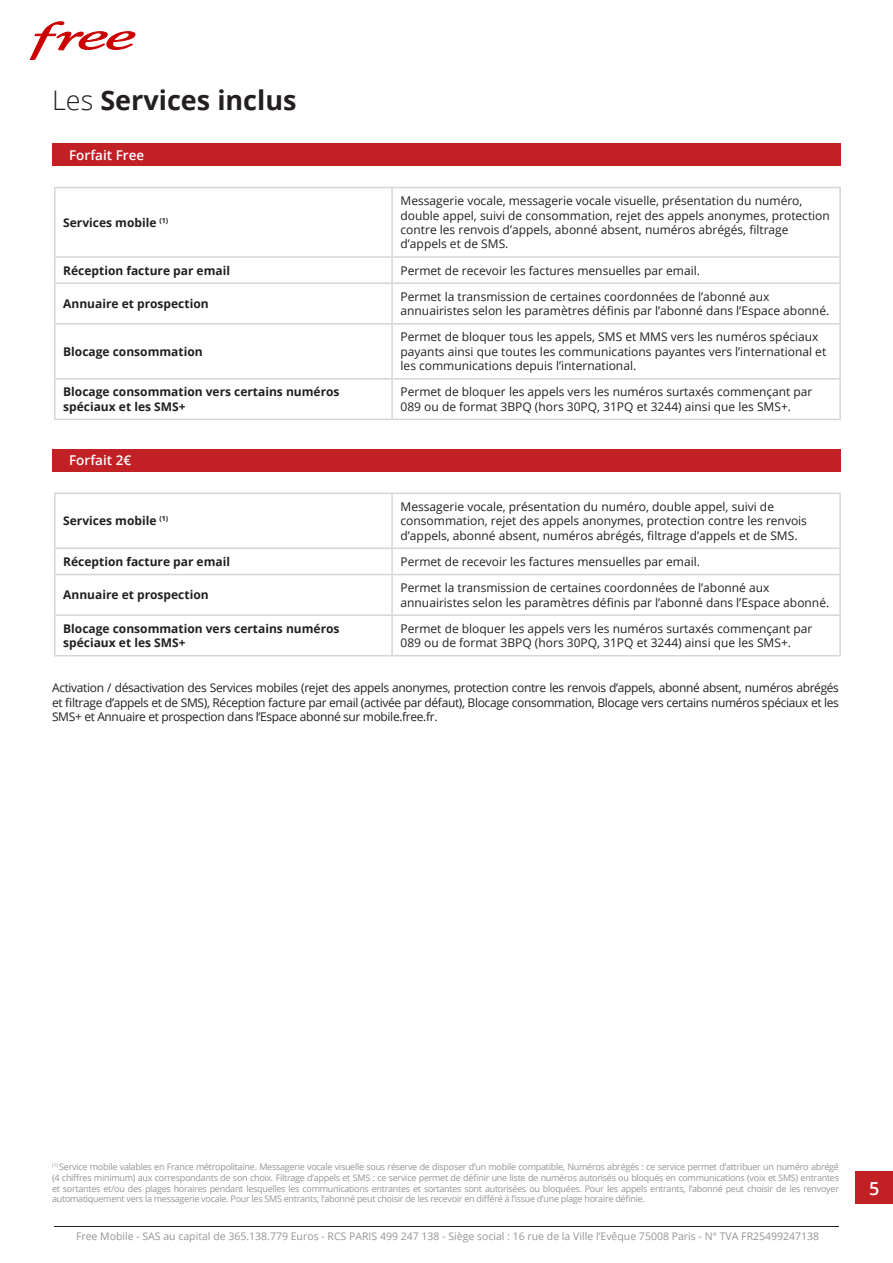
<style>
.page{position:relative;width:893px;height:1263px;background:#fff}
.page>*{position:absolute;margin:0;border:0;box-sizing:border-box;transform-origin:0 0}
.t1{font:700 27px "Open Sans";color:#231f20}
.t2{font:600 18px "Open Sans";color:#fff}
.t3{font:600 13.5px "Open Sans";color:#fff}
.t4{font:12px/14.4px "Open Sans";color:#231f20}
.t5{font:700 12px/14.4px "Open Sans";color:#231f20}
.t6{font:10.5px "Open Sans";color:#939598}
.t7{font:9px/10.8px "Open Sans";letter-spacing:-.03em;color:#939598;text-align:justify}
.s1{font-weight:300}
</style>
<div class="page">
<div style="left:856px;top:1171px;width:37px;height:33px;background:#c12025"></div>
<svg style="left:30px;top:21px;width:106px;height:39px"></svg>
<hr style="left:54px;top:1226px;width:785px;height:1px;background:#231f20">
<div style="left:52px;top:143px;width:789px;height:23px;background:#c12025"></div>
<div style="left:52px;top:449px;width:789px;height:22px;background:#c12025"></div>
<hr style="left:54px;top:187px;width:338px;height:1px;background:#d4d5d7">
<hr style="left:54px;top:188px;width:2px;height:68px;background:#d4d5d7">
<hr style="left:392px;top:187px;width:449px;height:1px;background:#d4d5d7">
<hr style="left:391px;top:188px;width:2px;height:68px;background:#d4d5d7">
<hr style="left:839px;top:188px;width:2px;height:68px;background:#d4d5d7">
<hr style="left:54px;top:256px;width:338px;height:2px;background:#d4d5d7">
<hr style="left:54px;top:258px;width:2px;height:24px;background:#d4d5d7">
<hr style="left:392px;top:256px;width:449px;height:2px;background:#d4d5d7">
<hr style="left:391px;top:258px;width:2px;height:24px;background:#d4d5d7">
<hr style="left:839px;top:258px;width:2px;height:24px;background:#d4d5d7">
<hr style="left:54px;top:282px;width:338px;height:2px;background:#d4d5d7">
<hr style="left:54px;top:284px;width:2px;height:39px;background:#d4d5d7">
<hr style="left:392px;top:282px;width:449px;height:2px;background:#d4d5d7">
<hr style="left:391px;top:284px;width:2px;height:39px;background:#d4d5d7">
<hr style="left:839px;top:284px;width:2px;height:39px;background:#d4d5d7">
<hr style="left:54px;top:323px;width:338px;height:1px;background:#d4d5d7">
<hr style="left:54px;top:324px;width:2px;height:54px;background:#d4d5d7">
<hr style="left:392px;top:323px;width:449px;height:1px;background:#d4d5d7">
<hr style="left:391px;top:324px;width:2px;height:54px;background:#d4d5d7">
<hr style="left:839px;top:324px;width:2px;height:54px;background:#d4d5d7">
<hr style="left:54px;top:378px;width:338px;height:1px;background:#d4d5d7">
<hr style="left:54px;top:379px;width:2px;height:40px;background:#d4d5d7">
<hr style="left:392px;top:378px;width:449px;height:1px;background:#d4d5d7">
<hr style="left:391px;top:379px;width:2px;height:40px;background:#d4d5d7">
<hr style="left:839px;top:379px;width:2px;height:40px;background:#d4d5d7">
<hr style="left:54px;top:419px;width:338px;height:1px;background:#d4d5d7">
<hr style="left:392px;top:419px;width:449px;height:1px;background:#d4d5d7">
<hr style="left:54px;top:493px;width:338px;height:1px;background:#d4d5d7">
<hr style="left:54px;top:494px;width:2px;height:54px;background:#d4d5d7">
<hr style="left:392px;top:493px;width:449px;height:1px;background:#d4d5d7">
<hr style="left:391px;top:494px;width:2px;height:54px;background:#d4d5d7">
<hr style="left:839px;top:494px;width:2px;height:54px;background:#d4d5d7">
<hr style="left:54px;top:548px;width:338px;height:1px;background:#d4d5d7">
<hr style="left:54px;top:549px;width:2px;height:25px;background:#d4d5d7">
<hr style="left:392px;top:548px;width:449px;height:1px;background:#d4d5d7">
<hr style="left:391px;top:549px;width:2px;height:25px;background:#d4d5d7">
<hr style="left:839px;top:549px;width:2px;height:25px;background:#d4d5d7">
<hr style="left:54px;top:574px;width:338px;height:1px;background:#d4d5d7">
<hr style="left:54px;top:575px;width:2px;height:39px;background:#d4d5d7">
<hr style="left:392px;top:574px;width:449px;height:1px;background:#d4d5d7">
<hr style="left:391px;top:575px;width:2px;height:39px;background:#d4d5d7">
<hr style="left:839px;top:575px;width:2px;height:39px;background:#d4d5d7">
<hr style="left:54px;top:614px;width:338px;height:2px;background:#d4d5d7">
<hr style="left:54px;top:616px;width:2px;height:39px;background:#d4d5d7">
<hr style="left:392px;top:614px;width:449px;height:2px;background:#d4d5d7">
<hr style="left:391px;top:616px;width:2px;height:39px;background:#d4d5d7">
<hr style="left:839px;top:616px;width:2px;height:39px;background:#d4d5d7">
<hr style="left:54px;top:655px;width:338px;height:1px;background:#d4d5d7">
<hr style="left:392px;top:655px;width:449px;height:1px;background:#d4d5d7">
<p class="t1" style="left:52px;top:82px;width:246px"><span class="s1">Les</span> Services inclus</p>
<p class="t3" style="left:69px;top:145px;width:77px">Forfait Free</p>
<p class="t5" style="left:63px;top:215px;width:107px">Services mobile <sup>(1)</sup></p>
<p class="t4" style="left:401px;top:193px;width:431px">Messagerie vocale, messagerie vocale visuelle, présentation du numéro, double appel, suivi de consommation, rejet des appels anonymes, protection contre les renvois d’appels, abonné absent, numéros abrégés, filtrage d’appels et de SMS.</p>
<p class="t5" style="left:63px;top:263px;width:168px">Réception facture par email</p>
<p class="t4" style="left:401px;top:263px;width:301px">Permet de recevoir les factures mensuelles par email.</p>
<p class="t5" style="left:63px;top:296px;width:147px">Annuaire et prospection</p>
<p class="t4" style="left:401px;top:289px;width:430px">Permet la transmission de certaines coordonnées de l’abonné aux annuairistes selon les paramètres définis par l’abonné dans l’Espace abonné.</p>
<p class="t5" style="left:63px;top:344px;width:141px">Blocage consommation</p>
<p class="t4" style="left:401px;top:330px;width:419px">Permet de bloquer tous les appels, SMS et MMS vers les numéros spéciaux</p>
<p class="t4" style="left:401px;top:344px;width:427px">payants ainsi que toutes les communications payantes vers l’international et les communications depuis l’international.</p>
<p class="t5" style="left:63px;top:385px;width:278px">Blocage consommation vers certains numéros</p>
<p class="t5" style="left:63px;top:399px;width:124px">spéciaux et les SMS+</p>
<p class="t3" style="left:69px;top:451px;width:64px">Forfait 2€</p>
<p class="t5" style="left:63px;top:514px;width:107px">Services mobile <sup>(1)</sup></p>
<p class="t4" style="left:401px;top:385px;width:413px">Permet de bloquer les appels vers les numéros surtaxés commençant par<br>089 ou de format 3BPQ (hors 30PQ, 31PQ et 3244) ainsi que les SMS+.</p>
<p class="t4" style="left:401px;top:499px;width:408px">Messagerie vocale, présentation du numéro, double appel, suivi de consommation, rejet des appels anonymes, protection contre les renvois d’appels, abonné absent, numéros abrégés, filtrage d’appels et de SMS.</p>
<p class="t5" style="left:63px;top:554px;width:168px">Réception facture par email</p>
<p class="t4" style="left:401px;top:554px;width:301px">Permet de recevoir les factures mensuelles par email.</p>
<p class="t5" style="left:63px;top:588px;width:147px">Annuaire et prospection</p>
<p class="t4" style="left:401px;top:580px;width:430px">Permet la transmission de certaines coordonnées de l’abonné aux annuairistes selon les paramètres définis par l’abonné dans l’Espace abonné.</p>
<p class="t5" style="left:63px;top:621px;width:278px">Blocage consommation vers certains numéros spéciaux et les SMS+</p>
<p class="t4" style="left:401px;top:621px;width:413px">Permet de bloquer les appels vers les numéros surtaxés commençant par<br>089 ou de format 3BPQ (hors 30PQ, 31PQ et 3244) ainsi que les SMS+.</p>
<p class="t4" style="left:52px;top:680px;width:788px;text-align:justify">Activation / désactivation des Services mobiles (rejet des appels anonymes, protection contre les renvois d’appels, abonné absent, numéros abrégés et filtrage d’appels et de SMS), Réception facture par email (activée par défaut), Blocage consommation, Blocage vers certains numéros spéciaux et les SMS+ et Annuaire et prospection dans l’Espace abonné sur mobile.free.fr.</p>
<p class="t7" style="left:52px;top:1161px;width:788px"><sup>(1)</sup> Service mobile valables en France métropolitaine. Messagerie vocale visuelle sous réserve de disposer d’un mobile compatible, Numéros abrégés : ce service permet d’attribuer un numéro abrégé (4 chiffres minimum) aux correspondants de son choix. Filtrage d’appels et SMS : ce service permet de définir une liste de numéros autorisés ou bloqués en communications (voix et SMS) entrantes et sortantes et/ou des plages horaires pendant lesquelles les communications entrantes et sortantes sont autorisées ou bloquées. Pour les appels entrants, l’abonné peut choisir de les renvoyer automatiquement vers la messagerie vocale. Pour les SMS entrants, l’abonné peut choisir de les recevoir en différé à l’issue d’une plage horaire définie.</p>
<p class="t6" style="left:76px;top:1229px;width:745px">Free Mobile - SAS au capital de 365.138.779 Euros - RCS PARIS 499 247 138 - Siège social : 16 rue de la Ville l’Evêque 75008 Paris - N° TVA FR25499247138</p>
<h2 class="t2" style="left:869px;top:1176px;width:12px">5</h2>
</div>
